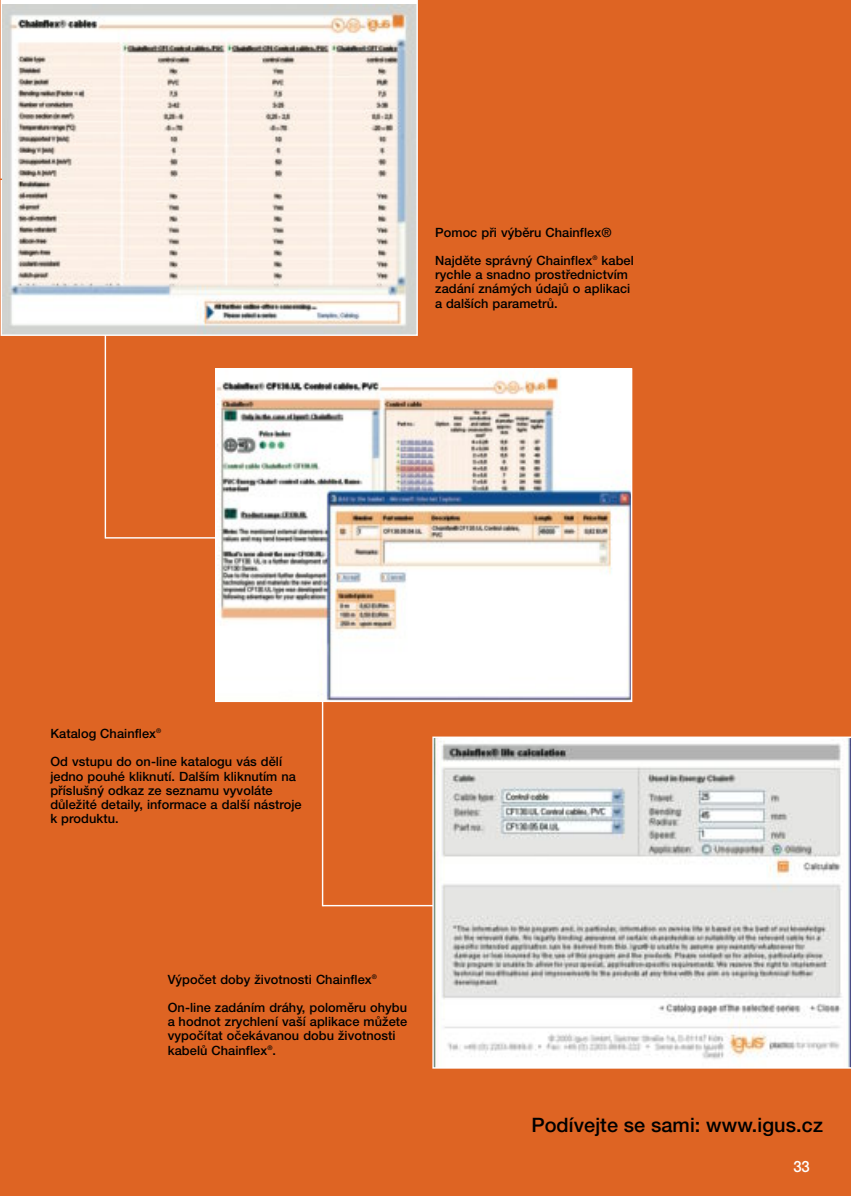
<style>
.page{position:relative;width:851px;height:1196px;background:#fff}
.page>*{position:absolute;margin:0;border:0;box-sizing:border-box;transform-origin:0 0}
.t1{font:500 19.8px "Helvetica Neue CE";letter-spacing:.005em;color:#000}
.t2{font:500 15.6px "Helvetica Neue CE";color:#fff;scale:.95 1}
.t3{font:500 12.8px/14.2px "Helvetica Neue CE";letter-spacing:.005em;color:#000}
.s1{font-family:"Helvetica Neue"}
</style>
<div class="page">
<div style="left:1px;top:0;width:849px;height:1196px;background:#de6423"></div>
<hr style="left:105px;top:334px;width:1px;height:204px;background:#fff">
<hr style="left:105px;top:537px;width:111px;height:1px;background:#fff">
<hr style="left:322px;top:701px;width:1px;height:205px;background:#fff">
<hr style="left:322px;top:905px;width:111px;height:1px;background:#fff">
<img style="left:217px;top:370px;width:413px;height:330px">
<div style="left:215px;top:368px;width:417px;height:334px;border:1px solid #fff"></div>
<svg style="left:1px;top:0;width:416px;height:336px;background:#ece4de"></svg>
<svg style="left:432px;top:736px;width:418px;height:332px;background:#e0e0de"></svg>
<p class="t3" style="left:435px;top:226px;width:178px">Pomoc při výběru Chainflex<span class="s1">®</span></p>
<p class="t3" style="left:435px;top:255px;width:200px">Najděte správný Chainflex<sup>®</sup> kabel rychle a snadno prostřednictvím zadání známých údajů o aplikaci a dalších parametrů.</p>
<p class="t3" style="left:50px;top:727px;width:112px">Katalog Chainflex<sup>®</sup></p>
<p class="t3" style="left:50px;top:756px;width:253px">Od vstupu do on-line katalogu vás dělí jedno pouhé kliknutí. Dalším kliknutím na příslušný odkaz ze seznamu vyvoláte důležité detaily, informace a další nástroje k produktu.</p>
<p class="t3" style="left:168px;top:973px;width:210px">Výpočet doby životnosti Chainflex<sup>®</sup></p>
<p class="t3" style="left:168px;top:1001px;width:241px">On-line zadáním dráhy, poloměru ohybu a hodnot zrychlení vaší aplikace můžete vypočítat očekávanou dobu životnosti kabelů Chainflex<sup>®</sup>.</p>
<h1 class="t1" style="left:531px;top:1118px;width:293px">Podívejte se sami: www.igus.cz</h1>
<p class="t2" style="left:793px;top:1160px;width:18px">33</p>
</div>
